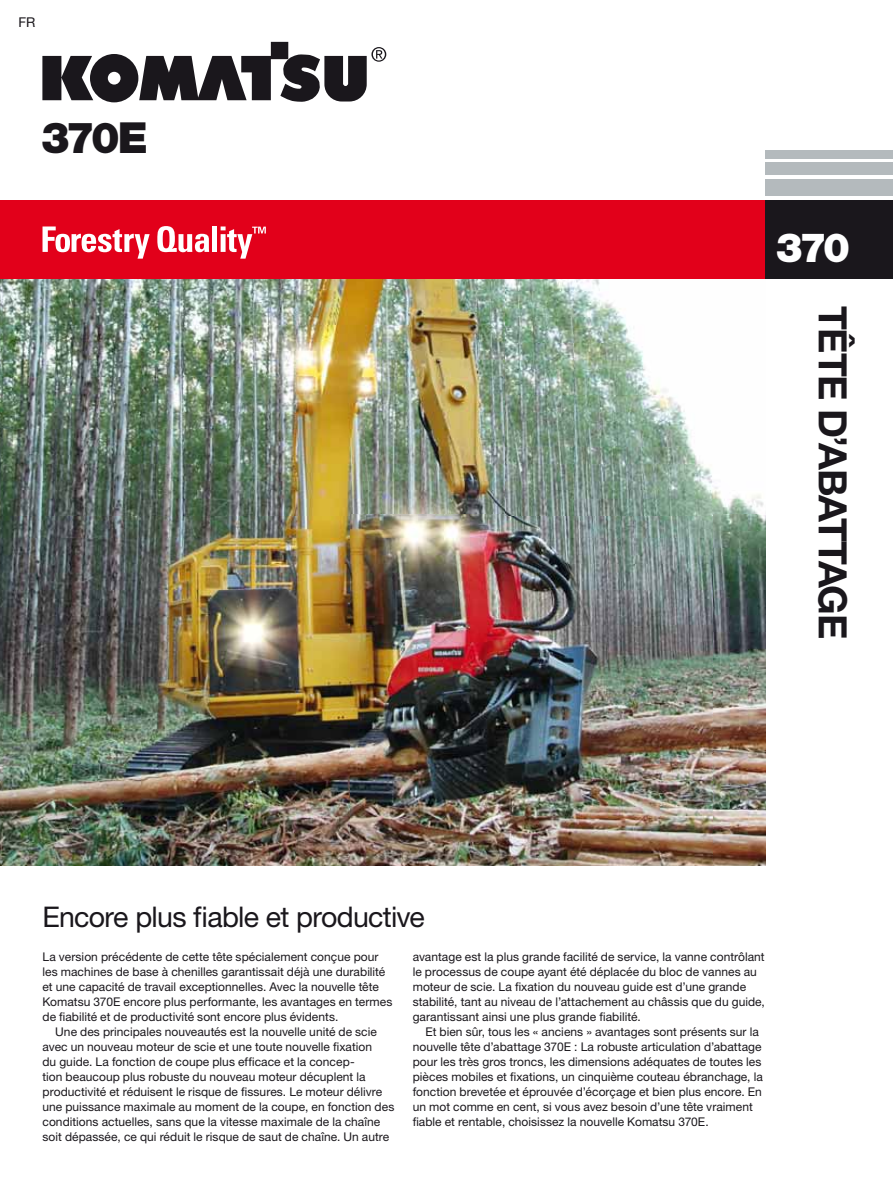
<style>
.page{position:relative;width:893px;height:1191px;background:#fff}
.page>*{position:absolute;margin:0;border:0;box-sizing:border-box;transform-origin:0 0}
.t1{font:900 42.9px "Helvetica Neue LT Std";color:#1a171c}
.t2{font:900 40.35px "Helvetica Neue LT Std";color:#fff}
.t3{font:700 39.15px "Helvetica Neue LT Std";letter-spacing:-.04em;color:#1a171c}
.t4{font:28.5px "Helvetica Neue LT Std";letter-spacing:-.025em;color:#1a171c}
.t5{font:13.5px "Helvetica Neue LT Std";color:#1a171c}
.t6{font:12px/15px "Helvetica Neue LT Std";letter-spacing:.005em;color:#1a171c}
</style>
<div class="page">
<img style="left:0;top:279px;width:765px;height:586px">
<div style="left:0;top:200px;width:766px;height:79px;background:#e2001a"></div>
<svg style="left:42px;top:42px;width:344px;height:60px"></svg>
<div style="left:765px;top:179px;width:128px;height:17px;background:#b4babd"></div>
<div style="left:765px;top:162px;width:128px;height:13px;background:#b4babd"></div>
<div style="left:765px;top:150px;width:128px;height:8px;background:#b4babd"></div>
<div style="left:765px;top:200px;width:128px;height:79px;background:#1a171c"></div>
<svg style="left:43px;top:226px;width:107px;height:33px"></svg>
<svg style="left:157px;top:226px;width:52px;height:26px"></svg>
<div style="left:212px;top:226px;width:5px;height:26px;background:#fff"></div>
<svg style="left:221px;top:226px;width:45px;height:33px"></svg>
<p class="t5" style="left:19px;top:17px;width:18px">FR</p>
<h1 class="t1" style="left:41px;top:113px;width:108px">370E</h1>
<h2 class="t2" style="left:776px;top:225px;width:76px">370</h2>
<h3 class="t3" style="left:847px;top:306px;width:335px;rotate:90deg">TÊTE D’ABATTAGE</h3>
<h3 class="t4" style="left:43px;top:906px;width:384px">Encore plus fiable et productive</h3>
<p class="t6" style="left:43px;top:950px;width:351px">La version précédente de cette tête spécialement conçue pour les machines de base à chenilles garantissait déjà une durabilité et une capacité de travail exceptionnelles. Avec la nouvelle tête Komatsu 370E encore plus performante, les avantages en termes de fiabilité et de productivité sont encore plus évidents.</p>
<p class="t6" style="left:43px;top:1025px;width:353px;text-indent:13px">Une des principales nouveautés est la nouvelle unité de scie avec un nouveau moteur de scie et une toute nouvelle fixation<br>du guide. La fonction de coupe plus efficace et la concep-<br>tion beaucoup plus robuste du nouveau moteur décuplent la productivité et réduisent le risque de fissures. Le moteur délivre une puissance maximale au moment de la coupe, en fonction des conditions actuelles, sans que la vitesse maximale de la chaîne soit dépassée, ce qui réduit le risque de saut de chaîne. Un autre</p>
<p class="t6" style="left:413px;top:950px;width:354px">avantage est la plus grande facilité de service, la vanne contrôlant le processus de coupe ayant été déplacée du bloc de vannes au moteur de scie. La fixation du nouveau guide est d’une grande stabilité, tant au niveau de l’attachement au châssis que du guide, garantissant ainsi une plus grande fiabilité.</p>
<p class="t6" style="left:413px;top:1025px;width:352px;text-indent:13px">Et bien sûr, tous les « anciens » avantages sont présents sur la nouvelle tête d’abattage 370E : La robuste articulation d’abattage pour les très gros troncs, les dimensions adéquates de toutes les pièces mobiles et fixations, un cinquième couteau ébranchage, la fonction brevetée et éprouvée d’écorçage et bien plus encore. En un mot comme en cent, si vous avez besoin d’une tête vraiment fiable et rentable, choisissez la nouvelle Komatsu 370E.</p>
</div>
